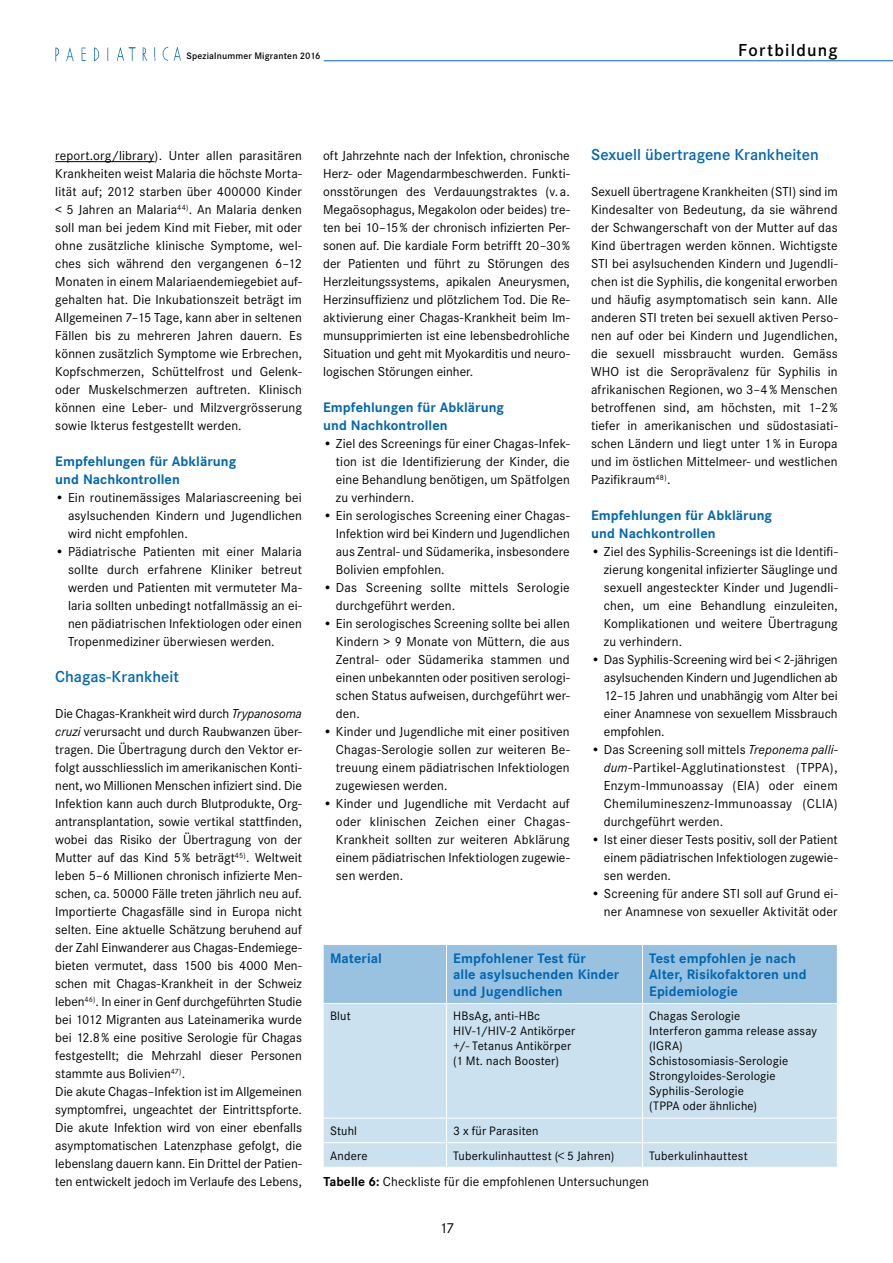
<style>
.page{position:relative;width:893px;height:1263px;background:#fff}
.page>*{position:absolute;margin:0;border:0;box-sizing:border-box;transform-origin:0 0}
.t1{font:600 18px "Corporate S";letter-spacing:.07em;color:#000}
.t2{font:600 16.5px "Corporate S";color:#0067b1}
.t3{font:15px "Corporate S";color:#000}
.t4{font:13.5px/18px "Corporate S";color:#000;text-align:justify}
.t5{font:700 13.5px/16.5px "Corporate SBQ";letter-spacing:.005em;color:#0067b1}
.t6{font:12px/15px "Corporate SBQ";letter-spacing:.015em;color:#000}
.t7{font:600 9.75px "Corporate S";letter-spacing:.015em;color:#000}
.s1{font-style:italic}
.s2{font-weight:700}
</style>
<div class="page">
<hr style="left:324px;top:60px;width:569px;height:1px;background:#0067b1">
<img style="left:55px;top:47px;width:126px;height:14px">
<hr style="left:55px;top:161px;width:100px;height:1px;background:#000">
<div style="left:324px;top:945px;width:513px;height:58px;background:#99c2e0"></div>
<div style="left:324px;top:1004px;width:513px;height:163px;background:#cce1ef"></div>
<hr style="left:446px;top:945px;width:1px;height:58px;background:#fff">
<hr style="left:642px;top:945px;width:1px;height:58px;background:#fff">
<hr style="left:446px;top:1004px;width:1px;height:114px;background:#fff">
<hr style="left:642px;top:1004px;width:1px;height:114px;background:#fff">
<hr style="left:324px;top:1118px;width:122px;height:1px;background:#fff">
<hr style="left:446px;top:1118px;width:196px;height:1px;background:#fff">
<hr style="left:642px;top:1118px;width:196px;height:1px;background:#fff">
<hr style="left:324px;top:1142px;width:122px;height:1px;background:#fff">
<hr style="left:446px;top:1142px;width:196px;height:1px;background:#fff">
<svg style="left:446px;top:1118px;width:1px;height:49px"></svg>
<hr style="left:642px;top:1142px;width:196px;height:1px;background:#fff">
<svg style="left:642px;top:1118px;width:1px;height:49px"></svg>
<p class="t7" style="left:187px;top:50px;width:136px">Spezialnummer Migranten 2016</p>
<h1 class="t1" style="left:738px;top:40px;width:101px">Fortbildung</h1>
<p class="t4" style="left:55px;top:147px;width:248px">report.org/library). Unter allen parasitären Krankheiten weist Malaria die höchste Morta&shy;lität auf; 2012 starben über 400000 Kinder &lt; 5 Jahren an Malaria<sup>44)</sup>. An Malaria denken soll man bei jedem Kind mit Fieber, mit oder ohne zusätzliche klinische Symptome, wel&shy;ches sich während den vergangenen 6–12<br>Monaten in einem Malariaendemiegebiet auf&shy;gehalten hat. Die Inkubationszeit beträgt im Allgemeinen 7–15 Tage, kann aber in seltenen Fällen bis zu mehreren Jahren dauern. Es können zusätzlich Symptome wie Erbrechen, Kopfschmerzen, Schüttelfrost und Gelenk&shy;oder Muskelschmerzen auftreten. Klinisch können eine Leber- und Milzvergrösserung sowie Ikterus festgestellt werden.</p>
<p class="t5" style="left:55px;top:453px;width:182px;line-height:18px">Empfehlungen für Abklärung und Nachkontrollen</p>
<p class="t4" style="left:68px;top:489px;width:235px;text-indent:-13px">• Ein routinemässiges Malariascreening bei asylsuchenden Kindern und Jugendlichen wird nicht empfohlen.</p>
<p class="t4" style="left:68px;top:543px;width:235px;text-indent:-13px">• Pädiatrische Patienten mit einer Malaria sollte durch erfahrene Kliniker betreut werden und Patienten mit vermuteter Ma&shy;laria sollten unbedingt notfallmässig an ei&shy;nen pädiatrischen Infektiologen oder einen Tropenmediziner überwiesen werden.</p>
<p class="t2" style="left:55px;top:668px;width:125px">Chagas-Krankheit</p>
<p class="t4" style="left:55px;top:705px;width:248px;text-align:left">Die Chagas-Krankheit wird durch <span class="s1">Trypanosoma cruzi</span> verursacht und durch Raubwanzen über&shy;tragen. Die Übertragung durch den Vektor er&shy;folgt ausschliesslich im amerikanischen Konti&shy;nent, wo Millionen Menschen infiziert sind. Die Infektion kann auch durch Blutprodukte, Org&shy;antransplantation, sowie vertikal stattfinden, wobei das Risiko der Übertragung von der Mutter auf das Kind 5% beträgt<sup>45)</sup>. Weltweit leben 5–6 Millionen chronisch infizierte Men&shy;schen, ca. 50000 Fälle treten jährlich neu auf.<br>Importierte Chagasfälle sind in Europa nicht selten. Eine aktuelle Schätzung beruhend auf der Zahl Einwanderer aus Chagas-Endemiege&shy;bieten vermutet, dass 1500 bis 4000 Men&shy;schen mit Chagas-Krankheit in der Schweiz leben<sup>46)</sup>. In einer in Genf durchgeführten Studie bei 1012 Migranten aus Lateinamerika wurde bei 12.8% eine positive Serologie für Chagas festgestellt; die Mehrzahl dieser Personen stammte aus Bolivien<sup>47)</sup>.<br>Die akute Chagas–Infektion ist im Allgemeinen symptomfrei, ungeachtet der Eintrittspforte.<br>Die akute Infektion wird von einer ebenfalls asymptomatischen Latenzphase gefolgt, die lebenslang dauern kann. Ein Drittel der Patien&shy;ten entwickelt jedoch im Verlaufe des Lebens,</p>
<p class="t4" style="left:323px;top:147px;width:248px">oft Jahrzehnte nach der Infektion, chronische Herz- oder Magendarmbeschwerden. Funkti&shy;onsstörungen des Verdauungstraktes (v.a.<br>Megaösophagus, Megakolon oder beides) tre&shy;ten bei 10–15% der chronisch infizierten Per&shy;sonen auf. Die kardiale Form betrifft 20–30% der Patienten und führt zu Störungen des Herzleitungssystems, apikalen Aneurysmen, Herzinsuffizienz und plötzlichem Tod. Die Re&shy;aktivierung einer Chagas-Krankheit beim Im&shy;munsupprimierten ist eine lebensbedrohliche Situation und geht mit Myokarditis und neuro&shy;logischen Störungen einher.</p>
<p class="t5" style="left:323px;top:399px;width:182px;line-height:18px">Empfehlungen für Abklärung und Nachkontrollen</p>
<p class="t4" style="left:336px;top:435px;width:235px;text-indent:-13px">• Ziel des Screenings für einer Chagas-Infek&shy;tion ist die Identifizierung der Kinder, die eine Behandlung benötigen, um Spätfolgen zu verhindern.</p>
<p class="t4" style="left:336px;top:507px;width:235px;text-indent:-13px">• Ein serologisches Screening einer Chagas-Infektion wird bei Kindern und Jugendlichen aus Zentral- und Südamerika, insbesondere Bolivien empfohlen.</p>
<p class="t4" style="left:336px;top:579px;width:235px;text-indent:-13px">• Das Screening sollte mittels Serologie durchgeführt werden.</p>
<p class="t4" style="left:336px;top:615px;width:235px;text-indent:-13px">• Ein serologisches Screening sollte bei allen Kindern &gt; 9 Monate von Müttern, die aus Zentral- oder Südamerika stammen und einen unbekannten oder positiven serologi&shy;schen Status aufweisen, durchgeführt wer&shy;den.</p>
<p class="t4" style="left:336px;top:723px;width:235px;text-indent:-13px">• Kinder und Jugendliche mit einer positiven Chagas-Serologie sollen zur weiteren Be&shy;treuung einem pädiatrischen Infektiologen zugewiesen werden.</p>
<p class="t4" style="left:336px;top:795px;width:235px;text-indent:-13px">• Kinder und Jugendliche mit Verdacht auf oder klinischen Zeichen einer Chagas-Krankheit sollten zur weiteren Abklärung einem pädiatrischen Infektiologen zugewie&shy;sen werden.</p>
<p class="t2" style="left:591px;top:146px;width:229px">Sexuell übertragene Krankheiten</p>
<p class="t4" style="left:591px;top:183px;width:248px">Sexuell übertragene Krankheiten (STI) sind im Kindesalter von Bedeutung, da sie während der Schwangerschaft von der Mutter auf das Kind übertragen werden können. Wichtigste STI bei asylsuchenden Kindern und Jugendli&shy;chen ist die Syphilis, die kongenital erworben und häufig asymptomatisch sein kann. Alle anderen STI treten bei sexuell aktiven Perso&shy;nen auf oder bei Kindern und Jugendlichen, die sexuell missbraucht wurden. Gemäss WHO ist die Seroprävalenz für Syphilis in afrikanischen Regionen, wo 3–4% Menschen betroffenen sind, am höchsten, mit 1–2% tiefer in amerikanischen und südostasiati&shy;schen Ländern und liegt unter 1% in Europa und im östlichen Mittelmeer- und westlichen Pazifikraum<sup>48)</sup>.</p>
<p class="t5" style="left:591px;top:507px;width:182px;line-height:18px">Empfehlungen für Abklärung und Nachkontrollen</p>
<p class="t4" style="left:604px;top:543px;width:235px;text-indent:-13px">• Ziel des Syphilis-Screenings ist die Identifi&shy;zierung kongenital infizierter Säuglinge und sexuell angesteckter Kinder und Jugendli&shy;chen, um eine Behandlung einzuleiten, Komplikationen und weitere Übertragung zu verhindern.</p>
<p class="t4" style="left:604px;top:651px;width:235px;text-indent:-13px">• Das Syphilis-Screening wird bei &lt; 2-jährigen asylsuchenden Kindern und Jugendlichen ab 12–15 Jahren und unabhängig vom Alter bei einer Anamnese von sexuellem Missbrauch empfohlen.</p>
<p class="t4" style="left:604px;top:741px;width:236px;text-indent:-13px">• Das Screening soll mittels <span class="s1">Treponema palli&shy;dum</span>-Partikel-Agglutinationstest (TPPA), Enzym-Immunoassay (EIA) oder einem Chemilumineszenz-Immunoassay (CLIA) durchgeführt werden.</p>
<p class="t4" style="left:604px;top:831px;width:235px;text-indent:-13px">• Ist einer dieser Tests positiv, soll der Patient einem pädiatrischen Infektiologen zugewie&shy;sen werden.</p>
<p class="t4" style="left:591px;top:885px;width:248px;text-align:right">• Screening für andere STI soll auf Grund ei&shy;ner Anamnese von sexueller Aktivität oder</p>
<p class="t5" style="left:330px;top:950px;width:53px">Material</p>
<p class="t5" style="left:453px;top:950px;width:168px">Empfohlener Test für<br>alle asylsuchenden Kinder und Jugendlichen</p>
<p class="t5" style="left:649px;top:950px;width:159px">Test empfohlen je nach<br>Alter, Risikofaktoren und<br>Epidemiologie</p>
<p class="t6" style="left:330px;top:1009px;width:22px">Blut</p>
<p class="t6" style="left:453px;top:1009px;width:124px">HBsAg, anti-HBc<br>HIV-1/HIV-2 Antikörper +/- Tetanus Antikörper (1 Mt. nach Booster)</p>
<p class="t6" style="left:649px;top:1009px;width:169px">Chagas Serologie<br>Interferon gamma release assay (IGRA)<br>Schistosomiasis-Serologie<br>Strongyloides-Serologie<br>Syphilis-Serologie<br>(TPPA oder ähnliche)</p>
<p class="t6" style="left:330px;top:1123px;width:29px">Stuhl</p>
<p class="t6" style="left:453px;top:1123px;width:87px">3 x für Parasiten</p>
<p class="t6" style="left:330px;top:1148px;width:39px">Andere</p>
<p class="t6" style="left:453px;top:1148px;width:163px">Tuberkulinhauttest (&lt; 5 Jahren)</p>
<p class="t6" style="left:649px;top:1148px;width:100px">Tuberkulinhauttest</p>
<p class="t4" style="left:323px;top:1173px;width:327px"><span class="s2">Tabelle 6:</span> Checkliste für die empfohlenen Untersuchungen</p>
<p class="t3" style="left:439px;top:1219px;width:16px">17</p>
</div>
